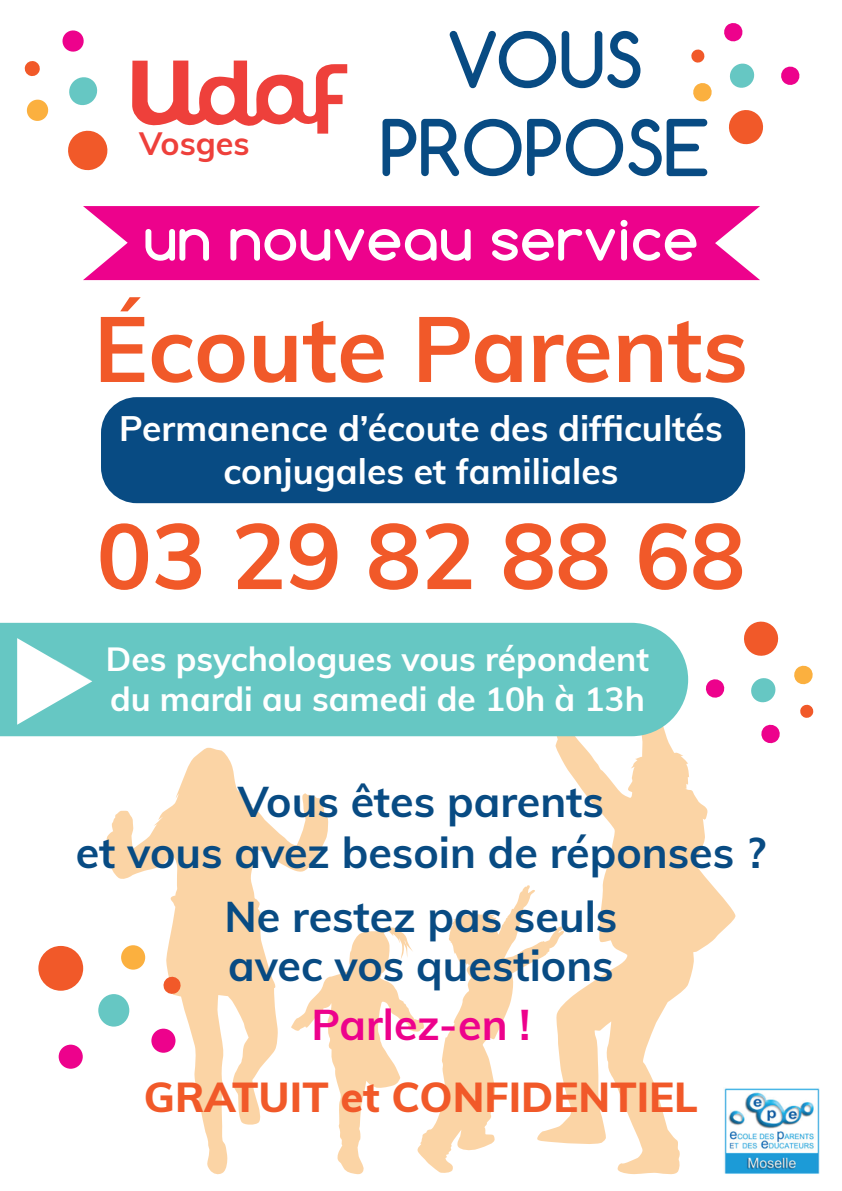
<style>
.page{position:relative;width:842px;height:1191px;background:#fff}
.page>*{position:absolute;margin:0;border:0;box-sizing:border-box;transform-origin:0 0}
.t1{font:700 91.3px "Muli";color:#f15929}
.t2{font:700 73.3px "Comfortaa";color:#084b83}
.t3{font:700 58px "Comfortaa";color:#fff}
.t4{font:700 43px/51.6px "Muli";color:#084b83;text-align:center}
.t5{font:700 43px "Muli";color:#ed028c}
.t6{font:800 41.9px "Muli";color:#f15929}
.t7{font:700 35.4px/42.5px "Muli";color:#fff;text-align:center}
.t8{font:700 33.5px/40.2px "Muli";color:#fff}
.t9{font:700 32.3px "Muli";color:#ee403b}
</style>
<div class="page">
<svg style="left:107px;top:747px;width:222px;height:427px"></svg>
<svg style="left:536px;top:676px;width:199px;height:498px"></svg>
<svg style="left:290px;top:925px;width:126px;height:249px"></svg>
<svg style="left:416px;top:885px;width:148px;height:288px"></svg>
<svg style="left:83px;top:206px;width:677px;height:74px;background:#ee1293"></svg>
<div style="left:101px;top:397px;width:644px;height:106px;background:#084b83;border-radius:36px"></div>
<div style="left:0;top:623px;width:688px;height:113px;background:#66c7c3"></div>
<svg style="left:17px;top:638px;width:75px;height:86px"></svg>
<svg style="left:132px;top:61px;width:215px;height:73px"></svg>
<img style="left:723px;top:1087px;width:97px;height:87px">
<svg style="left:162px;top:975px;width:20px;height:20px"></svg>
<div style="left:38px;top:946px;width:45px;height:44px;background:#f15929;border-radius:50%"></div>
<div style="left:121px;top:945px;width:24px;height:24px;background:#fbb03f;border-radius:50%"></div>
<div style="left:59px;top:1044px;width:24px;height:24px;background:#ed028c;border-radius:50%"></div>
<div style="left:98px;top:994px;width:31px;height:32px;background:#66c7c3;border-radius:50%"></div>
<div style="left:151px;top:1028px;width:24px;height:24px;background:#ed028c;border-radius:50%"></div>
<svg style="left:800px;top:704px;width:14px;height:14px"></svg>
<svg style="left:744px;top:621px;width:35px;height:35px"></svg>
<svg style="left:794px;top:665px;width:19px;height:20px"></svg>
<svg style="left:705px;top:678px;width:20px;height:20px"></svg>
<svg style="left:751px;top:678px;width:25px;height:25px"></svg>
<svg style="left:761px;top:724px;width:19px;height:20px"></svg>
<svg style="left:691px;top:49px;width:14px;height:14px"></svg>
<svg style="left:728px;top:110px;width:36px;height:35px"></svg>
<svg style="left:693px;top:83px;width:19px;height:19px"></svg>
<svg style="left:781px;top:66px;width:19px;height:19px"></svg>
<svg style="left:729px;top:63px;width:26px;height:25px"></svg>
<svg style="left:724px;top:23px;width:19px;height:19px"></svg>
<svg style="left:24px;top:61px;width:16px;height:16px"></svg>
<svg style="left:68px;top:130px;width:40px;height:41px"></svg>
<svg style="left:26px;top:99px;width:23px;height:22px"></svg>
<svg style="left:69px;top:77px;width:29px;height:29px"></svg>
<svg style="left:62px;top:30px;width:22px;height:22px"></svg>
<p class="t9" style="left:139px;top:120px;width:112px">Vosges</p>
<h2 class="t2" style="left:447px;top:14px;width:197px">VOUS</h2>
<h2 class="t2" style="left:380px;top:102px;width:331px">PROPOSE</h2>
<h3 class="t3" style="left:143px;top:202px;width:557px">un nouveau service</h3>
<h1 class="t1" style="left:94px;top:282px;width:656px">Écoute Parents</h1>
<p class="t7" style="left:119px;top:405px;width:605px">Permanence d’écoute des difficultés conjugales et familiales</p>
<h1 class="t1" style="left:97px;top:489px;width:650px">03 29 82 88 68</h1>
<p class="t8" style="left:106px;top:637px;width:545px">Des psychologues vous répondent du mardi au samedi de 10h à 13h</p>
<p class="t4" style="left:76px;top:773px;width:692px">Vous êtes parents<br>et vous avez besoin de réponses ?</p>
<p class="t4" style="left:224px;top:889px;width:394px;line-height:49.3px;text-align:left">Ne restez pas seuls avec vos questions</p>
<p class="t5" style="left:312px;top:992px;width:220px">Parlez-en !</p>
<p class="t6" style="left:144px;top:1066px;width:556px">GRATUIT et CONFIDENTIEL</p>
</div>
